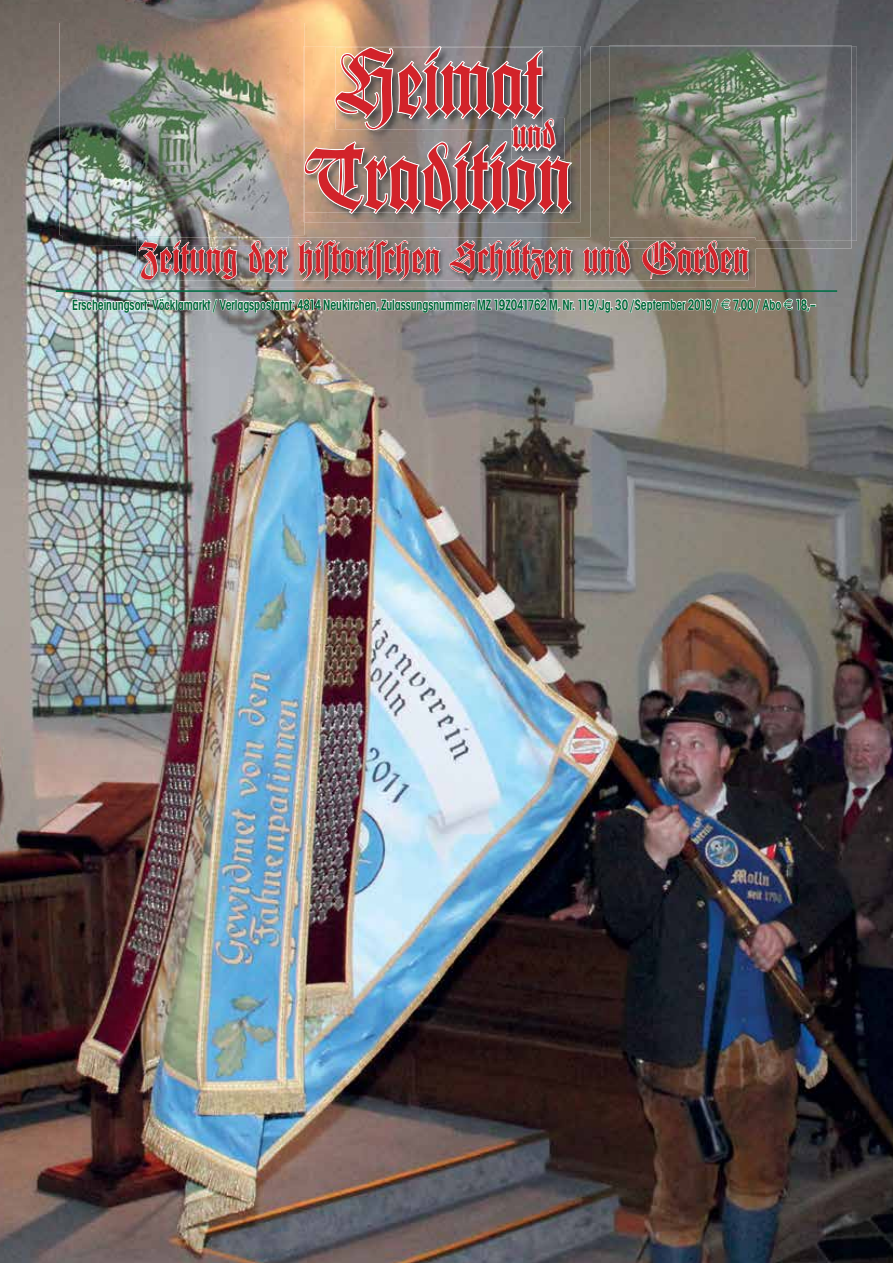
<style>
.page{position:relative;width:893px;height:1263px;background:#fff}
.page>*{position:absolute;margin:0;border:0;box-sizing:border-box;transform-origin:0 0}
.t1{font:91.05px/94.7px "Wilhelm Klingspor Gotisch Dfr";color:#d2232a;text-align:center}
.t2{font:44.1px "Wilhelm Klingspor Gotisch Dfr";color:#d2232a}
.t3{font:40.05px "Wilhelm Klingspor Gotisch Dfr";color:#d2232a}
.t4{font:700 15.45px "A860 Geometrical Cond";letter-spacing:-.005em;color:#00693a;scale:.84 1}
.s1{font-family:"Euro Sans";font-weight:400}
</style>
<div class="page">
<img style="left:0;top:0;width:893px;height:1263px">
<img style="left:304px;top:46px;width:276px;height:176px">
<img style="left:63px;top:235px;width:225px;height:11px">
<img style="left:60px;top:20px;width:244px;height:215px">
<svg style="left:304px;top:46px;width:268px;height:168px;background:#9e948e"></svg>
<img style="left:72px;top:293px;width:744px;height:20px">
<hr style="left:56px;top:290px;width:781px;height:2px;background:#006e45">
<img style="left:137px;top:237px;width:618px;height:50px">
<img style="left:137px;top:237px;width:151px;height:9px">
<img style="left:609px;top:45px;width:242px;height:203px">
<img style="left:590px;top:47px;width:267px;height:194px">
<img style="left:590px;top:237px;width:19px;height:3px">
<svg style="left:138px;top:240px;width:617px;height:41px;background:#969290"></svg>
<img style="left:609px;top:47px;width:242px;height:194px">
<h1 class="t1" style="left:306px;top:38px;width:266px">Heimat<br>Tradition</h1>
<h3 class="t3" style="left:512px;top:112px;width:45px">und</h3>
<h2 class="t2" style="left:139px;top:233px;width:611px">Zeitung der historischen Schützen und Garden</h2>
<p class="t4" style="left:72px;top:296px;width:887px">Erscheinungsort: Vöcklamarkt / Verlagspostamt: 4814 Neukirchen, Zulassungsnummer: MZ 19Z041762 M, Nr. 119/Jg. 30 /September 2019 / <span class="s1">€</span> 7,00 / Abo <span class="s1">€</span> 18,–</p>
</div>
